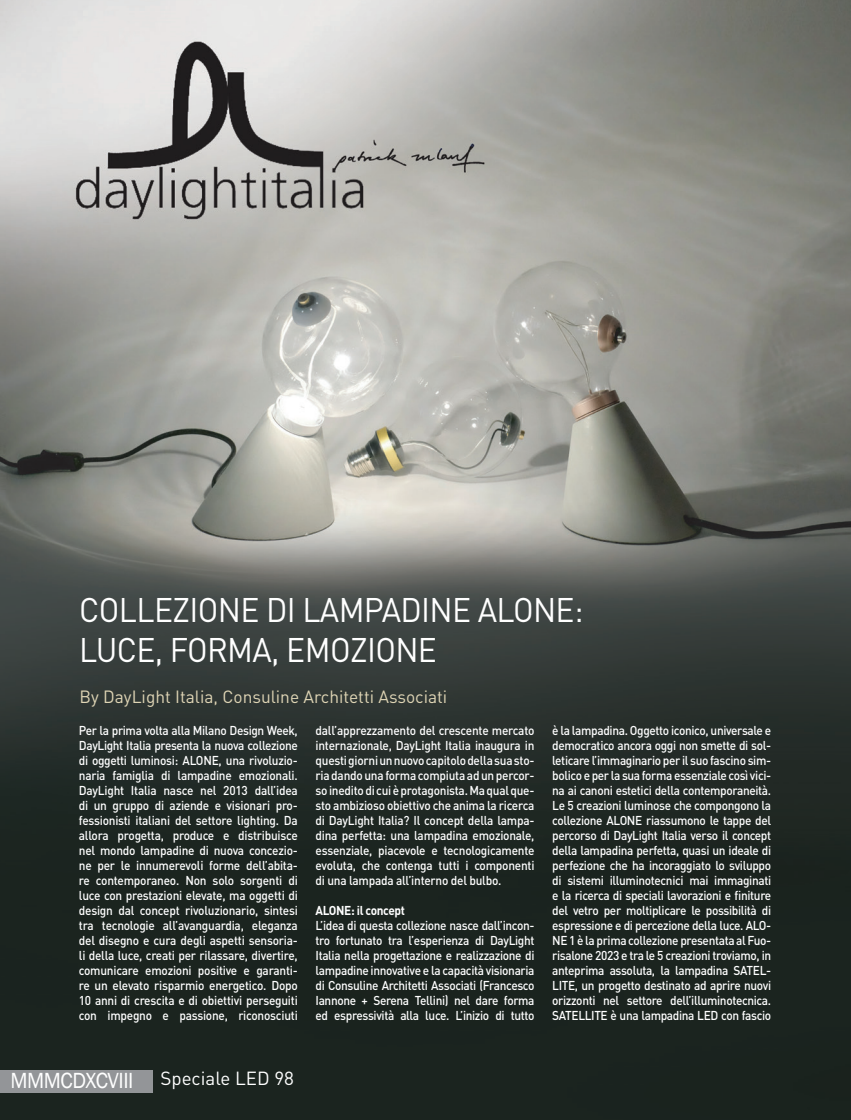
<style>
.page{position:relative;width:851px;height:1120px;background:#fff}
.page>*{position:absolute;margin:0;border:0;box-sizing:border-box;transform-origin:0 0}
.t1{font:33.75px "DIN";letter-spacing:-.02em;color:#fff;scale:.94 1}
.t2{font:22.5px "Franklin Gothic";letter-spacing:-.02em;color:#fff;scale:.94 1}
.t3{font:18.75px "DIN";color:#fff}
.t4{font:17.5px "DIN";color:#dfd5b5}
.t5{font:500 12.75px/15px "DIN";letter-spacing:-.03em;color:#fff;text-align:justify;scale:.93 1}
.t6{font:700 12.75px "DIN";letter-spacing:-.03em;color:#fff;scale:.93 1}
</style>
<div class="page">
<img style="left:0;top:0;width:850px;height:1120px">
<div style="left:0;top:1069px;width:152px;height:23px;background:#939598"></div>
<p class="t1" style="left:79px;top:588px;width:537px">COLLEZIONE DI LAMPADINE ALONE:</p>
<p class="t1" style="left:79px;top:629px;width:382px">LUCE, FORMA, EMOZIONE</p>
<p class="t4" style="left:79px;top:686px;width:369px">By DayLight Italia, Consuline Architetti Associati</p>
<p class="t5" style="left:79px;top:722px;width:237px">Per la prima volta alla Milano Design Week, DayLight Italia presenta la nuova collezione di oggetti luminosi: ALONE, una rivoluzio&shy;naria famiglia di lampadine emozionali.<br>DayLight Italia nasce nel 2013 dall’idea di un gruppo di aziende e visionari pro&shy;fessionisti italiani del settore lighting. Da allora progetta, produce e distribuisce nel mondo lampadine di nuova concezio&shy;ne per le innumerevoli forme dell’abita&shy;re contemporaneo. Non solo sorgenti di luce con prestazioni elevate, ma oggetti di design dal concept rivoluzionario, sintesi tra tecnologie all’avanguardia, eleganza del disegno e cura degli aspetti sensoria&shy;li della luce, creati per rilassare, divertire, comunicare emozioni positive e garanti&shy;re un elevato risparmio energetico. Dopo 10 anni di crescita e di obiettivi perseguiti con impegno e passione, riconosciuti</p>
<p class="t5" style="left:315px;top:722px;width:237px">dall’apprezzamento del crescente mercato internazionale, DayLight Italia inaugura in questi giorni un nuovo capitolo della sua sto&shy;ria dando una forma compiuta ad un percor&shy;so inedito di cui è protagonista. Ma qual que&shy;sto ambizioso obiettivo che anima la ricerca di DayLight Italia? Il concept della lampa&shy;dina perfetta: una lampadina emozionale, essenziale, piacevole e tecnologicamente evoluta, che contenga tutti i componenti di una lampada all’interno del bulbo.</p>
<p class="t6" style="left:315px;top:902px;width:98px">ALONE: il concept</p>
<p class="t5" style="left:315px;top:917px;width:237px">L’idea di questa collezione nasce dall’incon&shy;tro fortunato tra l’esperienza di DayLight Italia nella progettazione e realizzazione di lampadine innovative e la capacità visionaria di Consuline Architetti Associati (Francesco Iannone + Serena Tellini) nel dare forma ed espressività alla luce. L’inizio di tutto</p>
<p class="t5" style="left:552px;top:722px;width:237px">è la lampadina. Oggetto iconico, universale e democratico ancora oggi non smette di sol&shy;leticare l’immaginario per il suo fascino sim&shy;bolico e per la sua forma essenziale così vici&shy;na ai canoni estetici della contemporaneità.<br>Le 5 creazioni luminose che compongono la collezione ALONE riassumono le tappe del percorso di DayLight Italia verso il concept della lampadina perfetta, quasi un ideale di perfezione che ha incoraggiato lo sviluppo di sistemi illuminotecnici mai immaginati e la ricerca di speciali lavorazioni e finiture del vetro per moltiplicare le possibilità di espressione e di percezione della luce. ALO-NE 1 è la prima collezione presentata al Fuo&shy;risalone 2023 e tra le 5 creazioni troviamo, in anteprima assoluta, la lampadina SATEL-LITE, un progetto destinato ad aprire nuovi orizzonti nel settore dell’illuminotecnica.<br>SATELLITE è una lampadina LED con fascio</p>
<p class="t2" style="left:10px;top:1066px;width:132px">MMMCDXCVIII</p>
<p class="t3" style="left:160px;top:1066px;width:135px">Speciale LED 98</p>
</div>
